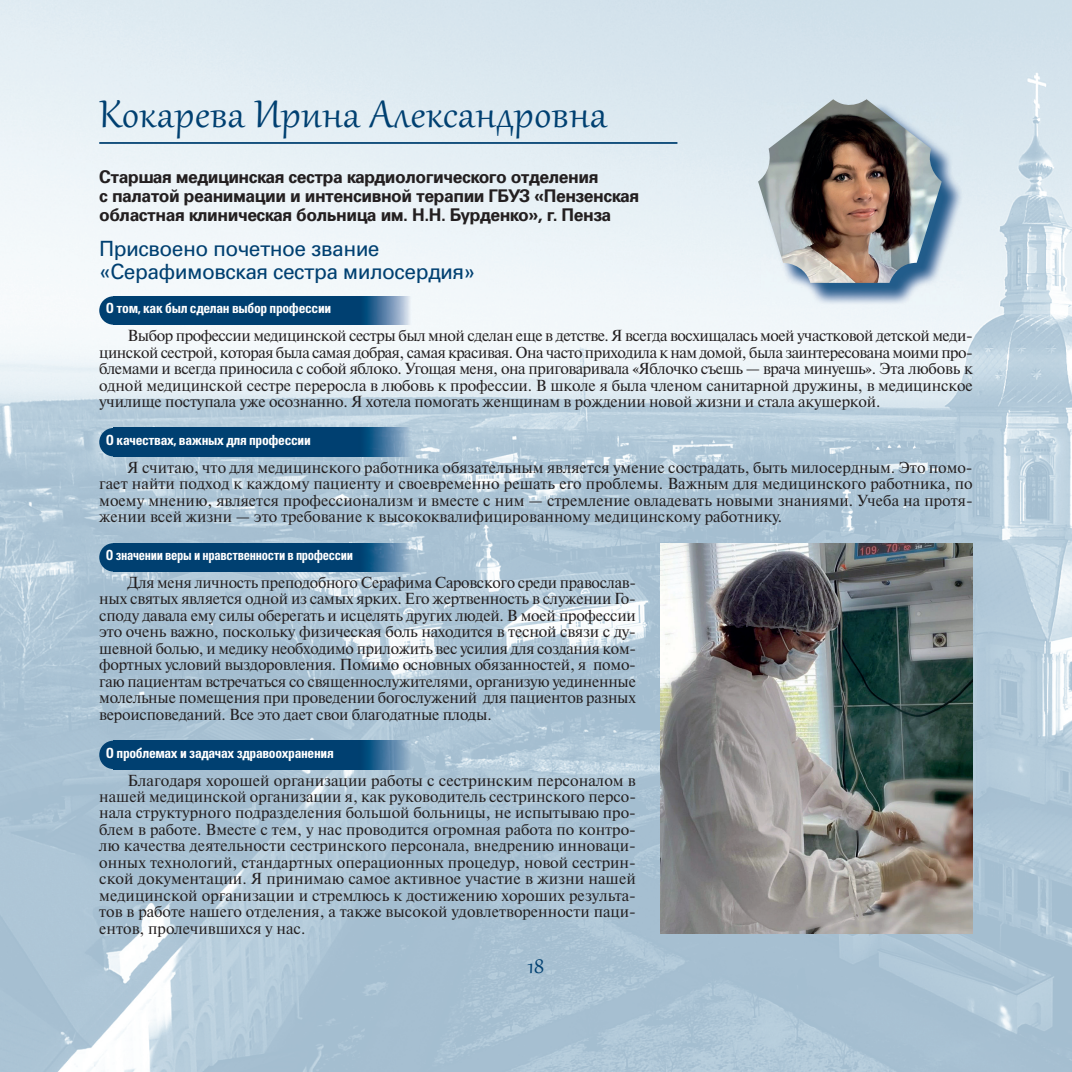
<style>
.page{position:relative;width:1072px;height:1072px;background:#fff}
.page>*{position:absolute;margin:0;border:0;box-sizing:border-box;transform-origin:0 0}
.t1{font:47.25px "Gabriola";letter-spacing:.015em;color:#004071}
.t2{font:26.25px "Gabriola";color:#004071}
.t3{font:21px/22.8px "Partner";letter-spacing:-.025em;color:#004071}
.t4{font:700 17.5px/19.2px "Partner";letter-spacing:-.025em;color:#231f20}
.t5{font:15.92px/16.4px "Newton C";letter-spacing:-.005em;color:#231f20;text-align:justify}
.t6{font:700 14px "Partner Condensed";letter-spacing:-.025em;color:#fff}
.t7{font:700 14px "Partner Condensed";letter-spacing:-.025em;color:#fff;scale:.9 1}
</style>
<div class="page">
<img style="left:0;top:0;width:795px;height:1071px">
<img style="left:919px;top:118px;width:152px;height:953px">
<img style="left:795px;top:305px;width:124px;height:766px">
<hr style="left:99px;top:142px;width:578px;height:2px;background:#004071">
<img style="left:661px;top:543px;width:311px;height:390px">
<img style="left:761px;top:103px;width:201px;height:202px">
<img style="left:758px;top:99px;width:183px;height:184px">
<img style="left:117px;top:428px;width:294px;height:28px">
<div style="left:99px;top:428px;width:29px;height:28px;background:#004071;border-radius:50%"></div>
<img style="left:117px;top:543px;width:294px;height:28px">
<div style="left:99px;top:543px;width:29px;height:28px;background:#004071;border-radius:50%"></div>
<img style="left:117px;top:740px;width:294px;height:29px">
<div style="left:99px;top:740px;width:29px;height:29px;background:#004071;border-radius:50%"></div>
<img style="left:117px;top:296px;width:294px;height:29px">
<div style="left:99px;top:296px;width:29px;height:29px;background:#004071;border-radius:50%"></div>
<h1 class="t1" style="left:99px;top:95px;width:509px">Кокарева Ирина Александровна</h1>
<p class="t4" style="left:99px;top:167px;width:541px">Старшая медицинская сестра кардиологического отделения<br>с палатой реанимации и интенсивной терапии ГБУЗ «Пензенская областная клиническая больница им. Н.Н. Бурденко», г. Пенза</p>
<h3 class="t3" style="left:99px;top:237px;width:378px">Присвоено почетное звание «Серафимовская сестра милосердия»</h3>
<p class="t6" style="left:106px;top:303px;width:227px">О том, как был сделан выбор профессии</p>
<p class="t5" style="left:99px;top:329px;width:875px;text-indent:28px">Выбор профессии медицинской сестры был мной сделан еще в детстве. Я всегда восхищалась моей участковой детской меди&shy;цинской сестрой, которая была самая добрая, самая красивая. Она часто приходила к нам домой, была заинтересована моими про&shy;блемами и всегда приносила с собой яблоко. Угощая меня, она приговаривала «Яблочко съешь — врача минуешь». Эта любовь к одной медицинской сестре переросла в любовь к профессии. В школе я была членом санитарной дружины, в медицинское училище поступала уже осознанно. Я хотела помогать женщинам в рождении новой жизни и стала акушеркой.</p>
<p class="t6" style="left:106px;top:435px;width:206px">О качествах, важных для профессии</p>
<p class="t5" style="left:99px;top:460px;width:875px;text-indent:28px">Я считаю, что для медицинского работника обязательным является умение сострадать, быть милосердным. Это помо&shy;гает найти подход к каждому пациенту и своевременно решать его проблемы. Важным для медицинского работника, по моему мнению, является профессионализм и вместе с ним — стремление овладевать новыми знаниями. Учеба на протя&shy;жении всей жизни — это требование к высококвалифицированному медицинскому работнику.</p>
<p class="t7" style="left:106px;top:550px;width:276px">О значении веры и нравственности в профессии</p>
<p class="t5" style="left:99px;top:576px;width:538px;text-indent:28px">Для меня личность преподобного Серафима Саровского среди православ&shy;ных святых является одной из самых ярких. Его жертвенность в служении Го&shy;споду давала ему силы оберегать и исцелять других людей. В моей профессии это очень важно, поскольку физическая боль находится в тесной связи с ду&shy;шевной болью, и медику необходимо приложить вес усилия для создания ком&shy;фортных условий выздоровления. Помимо основных обязанностей, я помо&shy;гаю пациентам встречаться со священнослужителями, организую уединенные молельные помещения при проведении богослужений для пациентов разных вероисповеданий. Все это дает свои благодатные плоды.</p>
<p class="t6" style="left:106px;top:747px;width:229px">О проблемах и задачах здравоохранения</p>
<p class="t5" style="left:99px;top:773px;width:538px;text-indent:28px">Благодаря хорошей организации работы с сестринским персоналом в нашей медицинской организации я, как руководитель сестринского персо&shy;нала структурного подразделения большой больницы, не испытываю про&shy;блем в работе. Вместе с тем, у нас проводится огромная работа по контро&shy;лю качества деятельности сестринского персонала, внедрению инноваци&shy;онных технологий, стандартных операционных процедур, новой сестрин&shy;ской документации. Я принимаю самое активное участие в жизни нашей медицинской организации и стремлюсь к достижению хороших результа&shy;тов в работе нашего отделения, а также высокой удовлетворенности паци&shy;ентов, пролечившихся у нас.</p>
<h2 class="t2" style="left:528px;top:954px;width:18px">18</h2>
</div>
